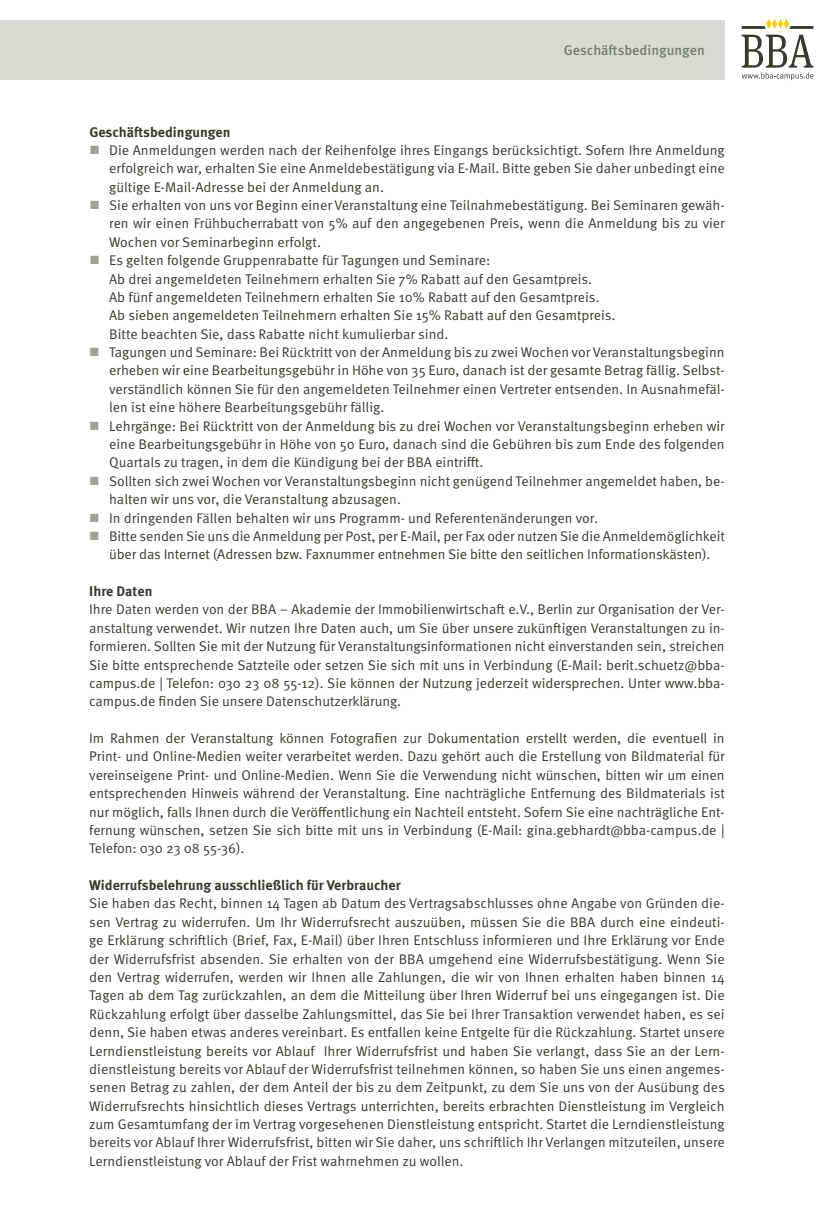
<style>
.page{position:relative;width:839px;height:1216px;background:#fff}
.page>*{position:absolute;margin:0;border:0;box-sizing:border-box;transform-origin:0 0}
.t1{font:14px/18.4px "Meta OT Norm";color:#363b31;text-align:justify}
.t2{font:700 14px "Meta OT";color:#363b31}
.t3{font:500 14px "Meta OT";color:#767b6f}
</style>
<div class="page">
<div style="left:0;top:20px;width:724px;height:59px;background:#d8dbd5"></div>
<svg style="left:741px;top:35px;width:72px;height:45px"></svg>
<svg style="left:741px;top:19px;width:72px;height:10px"></svg>
<p class="t3" style="left:563px;top:42px;width:143px">Geschäftsbedingungen</p>
<p class="t2" style="left:89px;top:123px;width:143px">Geschäftsbedingungen</p>
<p class="t1" style="left:109px;top:141px;width:617px;text-align:left">Die Anmeldungen werden nach der Reihenfolge ihres Eingangs berücksichtigt. Sofern Ihre Anmeldung erfolgreich war, erhalten Sie eine Anmeldebestätigung via E-Mail. Bitte geben Sie daher unbedingt eine gültige E-Mail-Adresse bei der Anmeldung an.<br>Sie erhalten von uns vor Beginn einer Veranstaltung eine Teilnahmebestätigung. Bei Seminaren gewäh&shy;ren wir einen Frühbucherrabatt von 5% auf den angegebenen Preis, wenn die Anmeldung bis zu vier Wochen vor Seminarbeginn erfolgt.<br>Es gelten folgende Gruppenrabatte für Tagungen und Seminare:<br>Ab drei angemeldeten Teilnehmern erhalten Sie 7% Rabatt auf den Gesamtpreis.<br>Ab fünf angemeldeten Teilnehmern erhalten Sie 10% Rabatt auf den Gesamtpreis.<br>Ab sieben angemeldeten Teilnehmern erhalten Sie 15% Rabatt auf den Gesamtpreis.<br>Bitte beachten Sie, dass Rabatte nicht kumulierbar sind.<br>Tagungen und Seminare: Bei Rücktritt von der Anmeldung bis zu zwei Wochen vor Veranstaltungsbeginn erheben wir eine Bearbeitungsgebühr in Höhe von 35 Euro, danach ist der gesamte Betrag fällig. Selbst&shy;verständlich können Sie für den angemeldeten Teilnehmer einen Vertreter entsenden. In Ausnahmefäl&shy;len ist eine höhere Bearbeitungsgebühr fällig.<br>Lehrgänge: Bei Rücktritt von der Anmeldung bis zu drei Wochen vor Veranstaltungsbeginn erheben wir eine Bearbeitungsgebühr in Höhe von 50 Euro, danach sind die Gebühren bis zum Ende des folgenden Quartals zu tragen, in dem die Kündigung bei der BBA eintrifft.<br>Sollten sich zwei Wochen vor Veranstaltungsbeginn nicht genügend Teilnehmer angemeldet haben, be&shy;halten wir uns vor, die Veranstaltung abzusagen.<br>In dringenden Fällen behalten wir uns Programm- und Referentenänderungen vor.<br>Bitte senden Sie uns die Anmeldung per Post, per E-Mail, per Fax oder nutzen Sie die Anmeldemöglichkeit über das Internet (Adressen bzw. Faxnummer entnehmen Sie bitte den seitlichen Informationskästen).</p>
<p class="t2" style="left:89px;top:583px;width:65px">Ihre Daten</p>
<p class="t1" style="left:89px;top:600px;width:637px">Ihre Daten werden von der BBA – Akademie der Immobilienwirtschaft e.V., Berlin zur Organisation der Ver&shy;anstaltung verwendet. Wir nutzen Ihre Daten auch, um Sie über unsere zukünftigen Veranstaltungen zu in&shy;formieren. Sollten Sie mit der Nutzung für Veranstaltungsinformationen nicht einverstanden sein, streichen Sie bitte entsprechende Satzteile oder setzen Sie sich mit uns in Verbindung (E-Mail: berit.schuetz@bba&shy;campus.de | Telefon: 030 23 08 55-12). Sie können der Nutzung jederzeit widersprechen. Unter www.bba&shy;campus.de finden Sie unsere Datenschutzerklärung.</p>
<p class="t1" style="left:89px;top:729px;width:637px">Im Rahmen der Veranstaltung können Fotografien zur Dokumentation erstellt werden, die eventuell in Print- und Online-Medien weiter verarbeitet werden. Dazu gehört auch die Erstellung von Bildmaterial für vereinseigene Print- und Online-Medien. Wenn Sie die Verwendung nicht wünschen, bitten wir um einen entsprechenden Hinweis während der Veranstaltung. Eine nachträgliche Entfernung des Bildmaterials ist nur möglich, falls Ihnen durch die Veröffentlichung ein Nachteil entsteht. Sofern Sie eine nachträgliche Ent&shy;fernung wünschen, setzen Sie sich bitte mit uns in Verbindung (E-Mail: gina.gebhardt@bba-campus.de | Telefon: 030 23 08 55-36).</p>
<p class="t2" style="left:89px;top:876px;width:313px">Widerrufsbelehrung ausschließlich für Verbraucher</p>
<p class="t1" style="left:89px;top:894px;width:637px">Sie haben das Recht, binnen 14 Tagen ab Datum des Vertragsabschlusses ohne Angabe von Gründen die&shy;sen Vertrag zu widerrufen. Um Ihr Widerrufsrecht auszuüben, müssen Sie die BBA durch eine eindeuti&shy;ge Erklärung schriftlich (Brief, Fax, E-Mail) über Ihren Entschluss informieren und Ihre Erklärung vor Ende der Widerrufsfrist absenden. Sie erhalten von der BBA umgehend eine Widerrufsbestätigung. Wenn Sie den Vertrag widerrufen, werden wir Ihnen alle Zahlungen, die wir von Ihnen erhalten haben binnen 14<br>Tagen ab dem Tag zurückzahlen, an dem die Mitteilung über Ihren Widerruf bei uns eingegangen ist. Die Rückzahlung erfolgt über dasselbe Zahlungsmittel, das Sie bei Ihrer Transaktion verwendet haben, es sei denn, Sie haben etwas anderes vereinbart. Es entfallen keine Entgelte für die Rückzahlung. Startet unsere Lerndienstleistung bereits vor Ablauf Ihrer Widerrufsfrist und haben Sie verlangt, dass Sie an der Lern&shy;dienstleistung bereits vor Ablauf der Widerrufsfrist teilnehmen können, so haben Sie uns einen angemes&shy;senen Betrag zu zahlen, der dem Anteil der bis zu dem Zeitpunkt, zu dem Sie uns von der Ausübung des Widerrufsrechts hinsichtlich dieses Vertrags unterrichten, bereits erbrachten Dienstleistung im Vergleich zum Gesamtumfang der im Vertrag vorgesehenen Dienstleistung entspricht. Startet die Lerndienstleistung bereits vor Ablauf Ihrer Widerrufsfrist, bitten wir Sie daher, uns schriftlich Ihr Verlangen mitzuteilen, unsere Lerndienstleistung vor Ablauf der Frist wahrnehmen zu wollen.</p>
</div>
